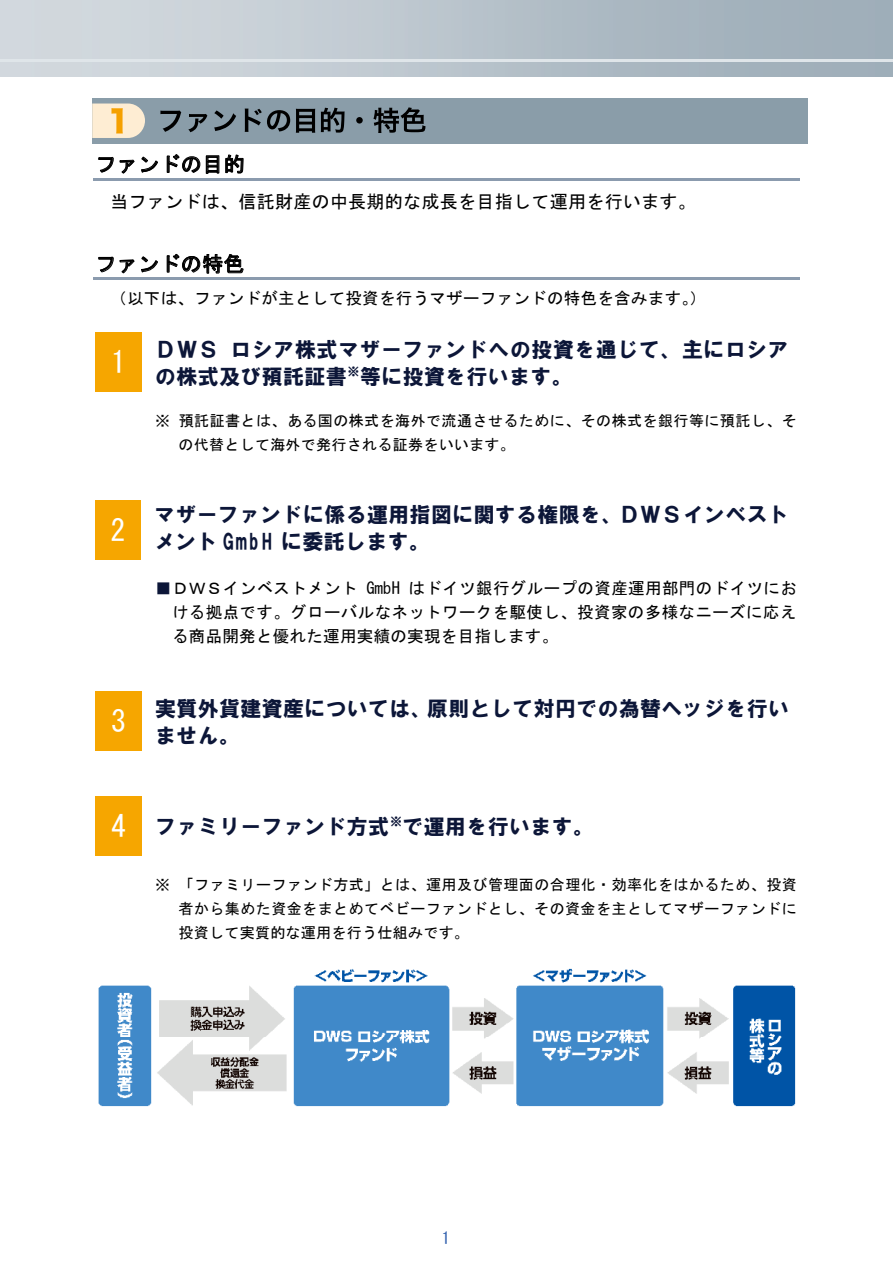
<style>
.page{position:relative;width:893px;height:1263px;background:#fff}
.page>*{position:absolute;margin:0;border:0;box-sizing:border-box;transform-origin:0 0}
.t1{font:30px "MS Gothic";color:#fff}
.t2{font:21px/27px "HG Soei Kakugothic UB";letter-spacing:.015em;color:#0c1638}
.t3{font:21px "MS Gothic";letter-spacing:.02em;color:#000}
.t4{font:18px "MS Gothic";letter-spacing:.015em;color:#000}
.t5{font:16.5px/24px "MS Gothic";letter-spacing:.02em;color:#000;text-align:justify}
.t6{font:16.5px "MS Gothic";color:#3362ae}
.t7{font:15px/24px "MS Gothic";letter-spacing:.025em;color:#000}
.s1{color:#0c1638}
.s2{font-family:"MS Gothic";font-size:30px;color:#fff}
</style>
<div class="page">
<hr style="left:0;top:60px;width:893px;height:2px;background:#dfe5e9">
<div style="left:92px;top:98px;width:715px;height:45px;background:#8a9da9"></div>
<svg style="left:160px;top:111px;width:21px;height:21px"></svg>
<svg style="left:188px;top:114px;width:19px;height:18px"></svg>
<svg style="left:214px;top:110px;width:22px;height:21px"></svg>
<svg style="left:245px;top:109px;width:45px;height:23px"></svg>
<svg style="left:296px;top:109px;width:19px;height:24px"></svg>
<svg style="left:321px;top:108px;width:24px;height:25px"></svg>
<div style="left:356px;top:117px;width:7px;height:7px;background:#000;border-radius:50%"></div>
<svg style="left:373px;top:107px;width:52px;height:26px"></svg>
<svg style="left:92px;top:104px;width:53px;height:34px;background:#f4dfba"></svg>
<svg style="left:98px;top:157px;width:36px;height:17px"></svg>
<svg style="left:141px;top:156px;width:17px;height:16px"></svg>
<svg style="left:167px;top:154px;width:33px;height:19px"></svg>
<svg style="left:206px;top:155px;width:13px;height:19px"></svg>
<svg style="left:225px;top:154px;width:18px;height:27px"></svg>
<hr style="left:93px;top:178px;width:706px;height:2px;background:#8b9bae">
<svg style="left:98px;top:257px;width:36px;height:16px"></svg>
<svg style="left:141px;top:256px;width:17px;height:16px"></svg>
<svg style="left:167px;top:254px;width:77px;height:20px"></svg>
<hr style="left:93px;top:278px;width:706px;height:2px;background:#8b9bae">
<div style="left:95px;top:332px;width:47px;height:60px;background:#f6a600"></div>
<div style="left:95px;top:500px;width:46px;height:60px;background:#f6a600"></div>
<div style="left:95px;top:691px;width:47px;height:60px;background:#f6a600"></div>
<div style="left:95px;top:796px;width:47px;height:60px;background:#f6a600"></div>
<img style="left:98px;top:968px;width:698px;height:139px">
<h2 class="t3" style="left:95px;top:154px;width:151px">ファンドの目的</h2>
<p class="t4" style="left:110px;top:193px;width:587px">当ファンドは、信託財産の中長期的な成長を目指して運用を行います。</p>
<h2 class="t3" style="left:95px;top:253px;width:151px">ファンドの特色</h2>
<p class="t5" style="left:110px;top:286px;width:597px">（以下は、ファンドが主として投資を行うマザーファンドの特色を含みます。）</p>
<h1 class="t1" style="left:111px;top:347px;width:16px">1</h1>
<h2 class="t2" style="left:155px;top:336px;width:635px">ＤＷＳ ロシア株式マザーファンドへの投資を通じて、主にロシアの株式及び預託証書<sup>※</sup>等に投資を行います。</h2>
<p class="t7" style="left:179px;top:409px;width:620px;text-indent:-23px">※ 預託証書とは、ある国の株式を海外で流通させるために、その株式を銀行等に預託し、その代替として海外で発行される証券をいいます。</p>
<h1 class="t1" style="left:110px;top:515px;width:16px">2</h1>
<h2 class="t2" style="left:154px;top:500px;width:637px">マザーファンドに係る運用指図に関する権限を、ＤＷＳインベストメント GmbH に委託します。</h2>
<p class="t5" style="left:172px;top:576px;width:626px;text-indent:-17px"><span class="s1">■</span>ＤＷＳインベストメント GmbH はドイツ銀行グループの資産運用部門のドイツにおける拠点です。グローバルなネットワークを駆使し、投資家の多様なニーズに応える商品開発と優れた運用実績の実現を目指します。</p>
<h1 class="t1" style="left:111px;top:706px;width:16px">3</h1>
<h2 class="t2" style="left:155px;top:695px;width:635px">実質外貨建資産については、原則として対円での為替ヘッジを行いません。</h2>
<h2 class="t2" style="left:111px;top:813px;width:484px"><span class="s2">4</span> ファミリーファンド方式<sup>※</sup>で運用を行います。</h2>
<p class="t7" style="left:179px;top:872px;width:620px;text-align:justify;text-indent:-23px">※ 「ファミリーファンド方式」とは、運用及び管理面の合理化・効率化をはかるため、投資者から集めた資金をまとめてベビーファンドとし、その資金を主としてマザーファンドに投資して実質的な運用を行う仕組みです。</p>
<p class="t6" style="left:442px;top:1229px;width:10px">1</p>
</div>
